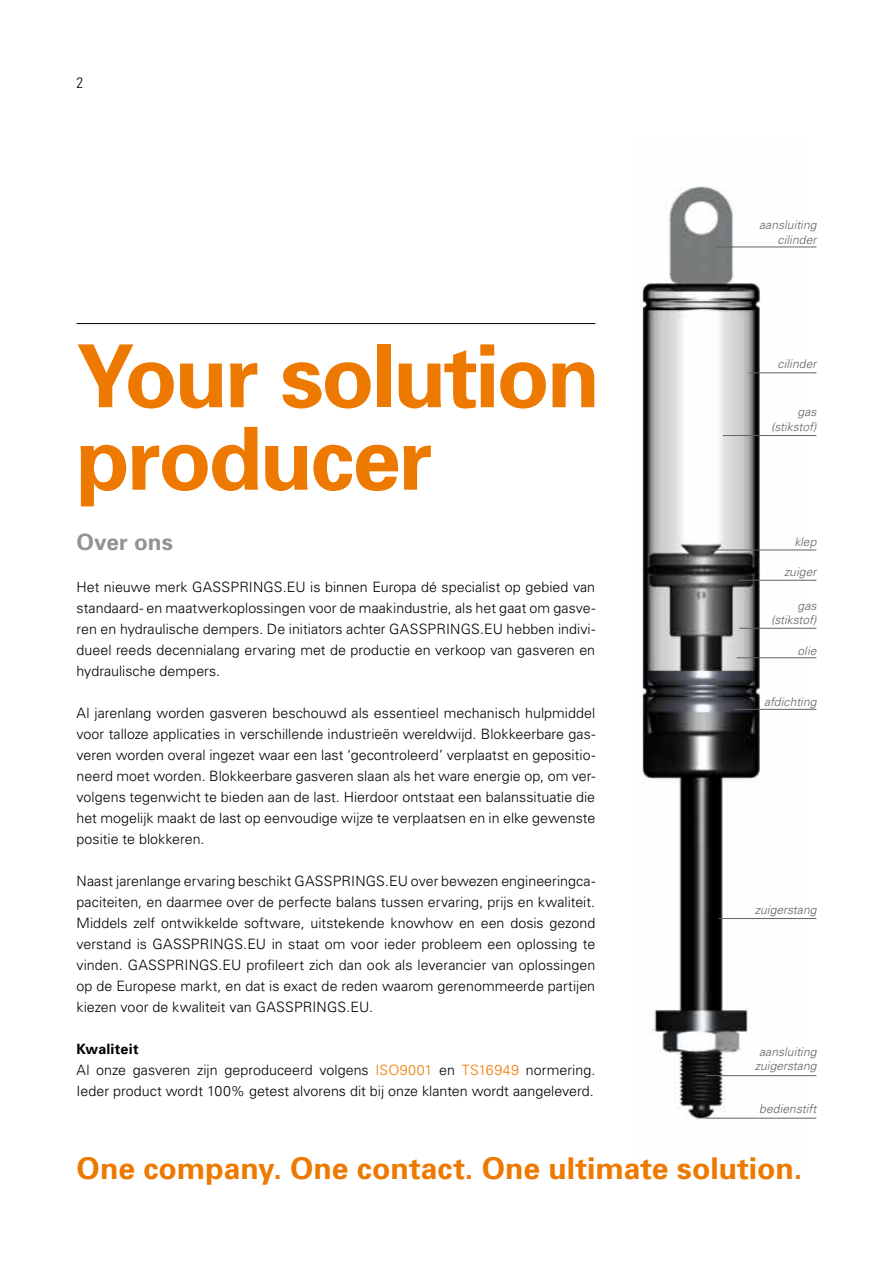
<style>
.page{position:relative;width:893px;height:1263px;background:#fff}
.page>*{position:absolute;margin:0;border:0;box-sizing:border-box;transform-origin:0 0}
.t1{font:700 87px/82.5px "Univers";letter-spacing:-.03em;color:#ee7900}
.t2{font:700 30px "Univers";color:#ee7900}
.t3{font:700 22.5px "Univers";letter-spacing:.005em;color:#919394}
.t4{font:300 condensed 15px "Univers";color:#000}
.t5{font:300 14.25px/21px "Univers";color:#000;text-align:justify}
.t6{font:italic 300 12px/14.4px "Univers";letter-spacing:.01em;color:#616263;text-align:right}
.s1{font-weight:700}
.s2{color:#ee7900}
</style>
<div class="page">
<img style="left:640px;top:186px;width:161px;height:933px">
<hr style="left:77px;top:323px;width:518px;height:1px;background:#000">
<hr style="left:705px;top:1075px;width:111px;height:1px;background:#616263">
<hr style="left:705px;top:1118px;width:111px;height:1px;background:#616263">
<hr style="left:716px;top:247px;width:100px;height:1px;background:#616263">
<hr style="left:739px;top:580px;width:77px;height:1px;background:#616263">
<hr style="left:706px;top:550px;width:110px;height:1px;background:#616263">
<hr style="left:723px;top:435px;width:93px;height:1px;background:#616263">
<hr style="left:739px;top:628px;width:77px;height:1px;background:#616263">
<hr style="left:737px;top:657px;width:79px;height:1px;background:#616263">
<hr style="left:734px;top:709px;width:82px;height:1px;background:#616263">
<hr style="left:719px;top:918px;width:97px;height:1px;background:#616263">
<hr style="left:748px;top:373px;width:68px;height:1px;background:#616263">
<p class="t4" style="left:77px;top:74px;width:8px">2</p>
<h1 class="t1" style="left:77px;top:332px;width:525px">Your solution producer</h1>
<h3 class="t3" style="left:77px;top:528px;width:98px">Over ons</h3>
<p class="t5" style="left:77px;top:576px;width:520px">Het nieuwe merk GASSPRINGS.EU is binnen Europa dé specialist op gebied van standaard- en maatwerkoplossingen voor de maakindustrie, als het gaat om gasve&shy;ren en hydraulische dempers. De initiators achter GASSPRINGS.EU hebben indivi&shy;dueel reeds decennialang ervaring met de productie en verkoop van gasveren en hydraulische dempers.</p>
<p class="t5" style="left:77px;top:702px;width:520px">Al jarenlang worden gasveren beschouwd als essentieel mechanisch hulpmiddel voor talloze applicaties in verschillende industrieën wereldwijd. Blokkeerbare gas&shy;veren worden overal ingezet waar een last ‘gecontroleerd’ verplaatst en gepositio&shy;neerd moet worden. Blokkeerbare gasveren slaan als het ware energie op, om ver&shy;volgens tegenwicht te bieden aan de last. Hierdoor ontstaat een balanssituatie die het mogelijk maakt de last op eenvoudige wijze te verplaatsen en in elke gewenste positie te blokkeren.</p>
<p class="t5" style="left:77px;top:870px;width:520px">Naast jarenlange ervaring beschikt GASSPRINGS.EU over bewezen engineeringca&shy;paciteiten, en daarmee over de perfecte balans tussen ervaring, prijs en kwaliteit.<br>Middels zelf ontwikkelde software, uitstekende knowhow en een dosis gezond verstand is GASSPRINGS.EU in staat om voor ieder probleem een oplossing te vinden. GASSPRINGS.EU profileert zich dan ook als leverancier van oplossingen op de Europese markt, en dat is exact de reden waarom gerenommeerde partijen kiezen voor de kwaliteit van GASSPRINGS.EU.</p>
<p class="t5" style="left:77px;top:1038px;width:520px;text-align:left"><span class="s1">Kwaliteit<br></span>Al onze gasveren zijn geproduceerd volgens <span class="s2">ISO9001</span> en <span class="s2">TS16949</span> normering.<br>Ieder product wordt 100% getest alvorens dit bij onze klanten wordt aangeleverd.</p>
<p class="t6" style="left:759px;top:218px;width:59px">aansluiting cilinder</p>
<p class="t6" style="left:778px;top:356px;width:40px">cilinder</p>
<p class="t6" style="left:771px;top:404px;width:47px">gas (stikstof)</p>
<p class="t6" style="left:794px;top:534px;width:24px">klep</p>
<p class="t6" style="left:784px;top:564px;width:34px">zuiger</p>
<p class="t6" style="left:771px;top:598px;width:47px">gas (stikstof)</p>
<p class="t6" style="left:797px;top:643px;width:20px">olie</p>
<p class="t6" style="left:764px;top:694px;width:54px">afdichting</p>
<p class="t6" style="left:755px;top:902px;width:63px">zuigerstang</p>
<p class="t6" style="left:755px;top:1044px;width:63px;text-align:center">aansluiting zuigerstang</p>
<p class="t6" style="left:759px;top:1101px;width:59px">bedienstift</p>
<h2 class="t2" style="left:77px;top:1149px;width:727px">One company. One contact. One ultimate solution.</h2>
</div>
